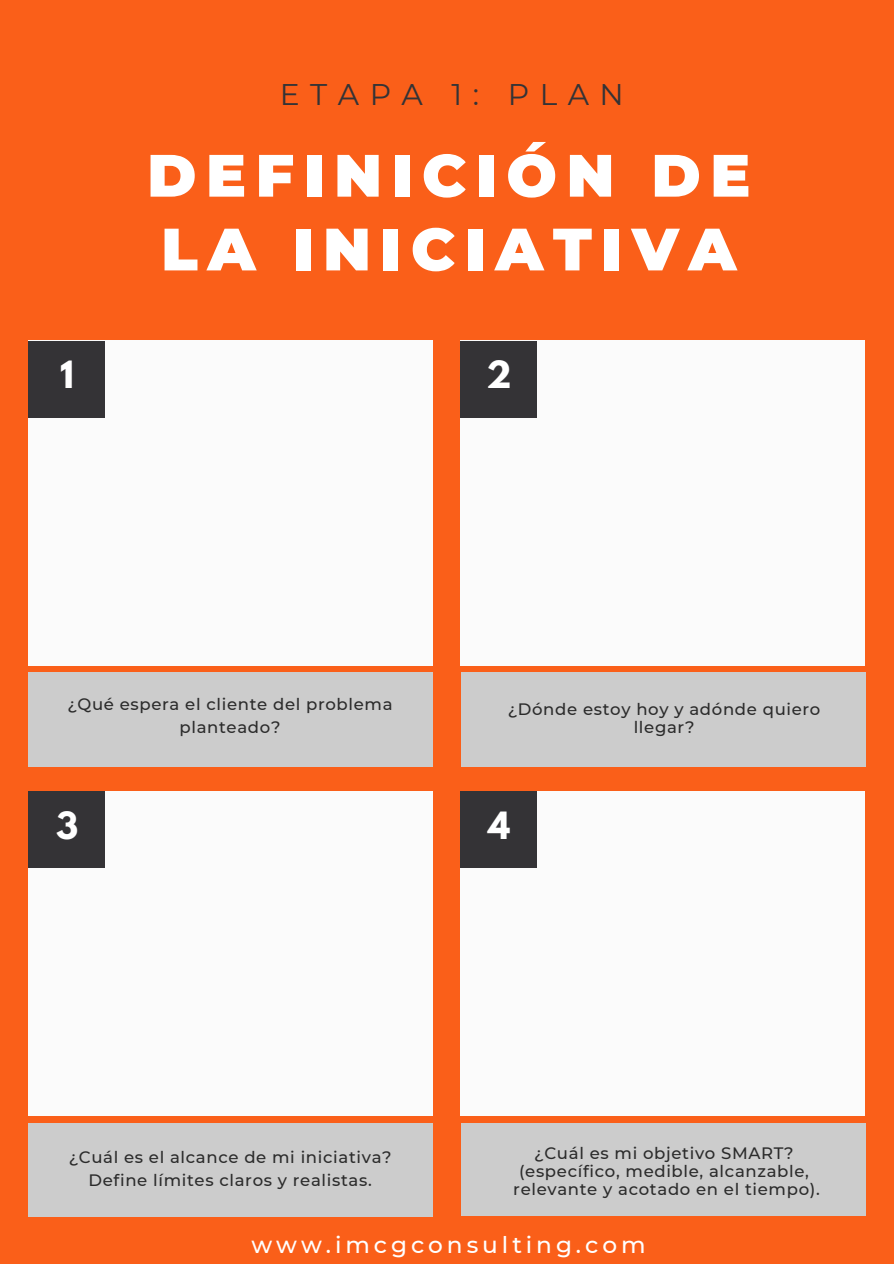
<style>
.page{position:relative;width:894px;height:1264px;background:#fff}
.page>*{position:absolute;margin:0;border:0;box-sizing:border-box;transform-origin:0 0}
.t1{font:900 59.55px/73.8px "Montserrat";letter-spacing:.16em;color:#fff}
.t2{font:700 33.3px "League Spartan";color:#fff}
.t3{font:29.85px "Montserrat";letter-spacing:.35em;color:#343336}
.t4{font:500 23.25px "Montserrat";letter-spacing:.17em;color:#fff}
.t5{font:500 16.5px/18px "Montserrat";letter-spacing:.04em;color:#2b2b2b;text-align:center}
</style>
<div class="page">
<div style="left:0;top:0;width:893px;height:1263px;background:#fa5f19"></div>
<div style="left:29px;top:673px;width:404px;height:93px;background:#ccc"></div>
<div style="left:461px;top:673px;width:404px;height:93px;background:#ccc"></div>
<div style="left:461px;top:1123px;width:404px;height:92px;background:#ccc"></div>
<div style="left:29px;top:1123px;width:404px;height:93px;background:#ccc"></div>
<div style="left:460px;top:791px;width:404px;height:324px;background:#fbfbfb"></div>
<div style="left:460px;top:341px;width:404px;height:324px;background:#fbfbfb"></div>
<div style="left:29px;top:341px;width:404px;height:324px;background:#fbfbfb"></div>
<div style="left:29px;top:791px;width:404px;height:324px;background:#fbfbfb"></div>
<div style="left:29px;top:341px;width:76px;height:76px;background:#343336"></div>
<div style="left:460px;top:341px;width:77px;height:76px;background:#343336"></div>
<div style="left:29px;top:791px;width:76px;height:77px;background:#343336"></div>
<div style="left:460px;top:791px;width:77px;height:77px;background:#343336"></div>
<h3 class="t3" style="left:280px;top:76px;width:345px">ETAPA 1: PLAN</h3>
<h1 class="t1" style="left:147px;top:138px;width:604px">DEFINICIÓN DE<br>LA INICIATIVA</h1>
<h2 class="t2" style="left:60px;top:358px;width:15px">1</h2>
<h2 class="t2" style="left:486px;top:358px;width:27px">2</h2>
<p class="t5" style="left:67px;top:693px;width:326px;line-height:22.5px">¿Qué espera el cliente del problema planteado?</p>
<p class="t5" style="left:507px;top:700px;width:314px">¿Dónde estoy hoy y adónde quiero llegar?</p>
<h2 class="t2" style="left:56px;top:809px;width:24px">3</h2>
<h2 class="t2" style="left:488px;top:809px;width:24px">4</h2>
<p class="t5" style="left:69px;top:1146px;width:324px;line-height:22.5px">¿Cuál es el alcance de mi iniciativa?<br>Define límites claros y realistas.</p>
<p class="t5" style="left:513px;top:1144px;width:308px">¿Cuál es mi objetivo SMART? (específico, medible, alcanzable, relevante y acotado en el tiempo).</p>
<h3 class="t4" style="left:251px;top:1230px;width:395px">www.imcgconsulting.com</h3>
</div>
